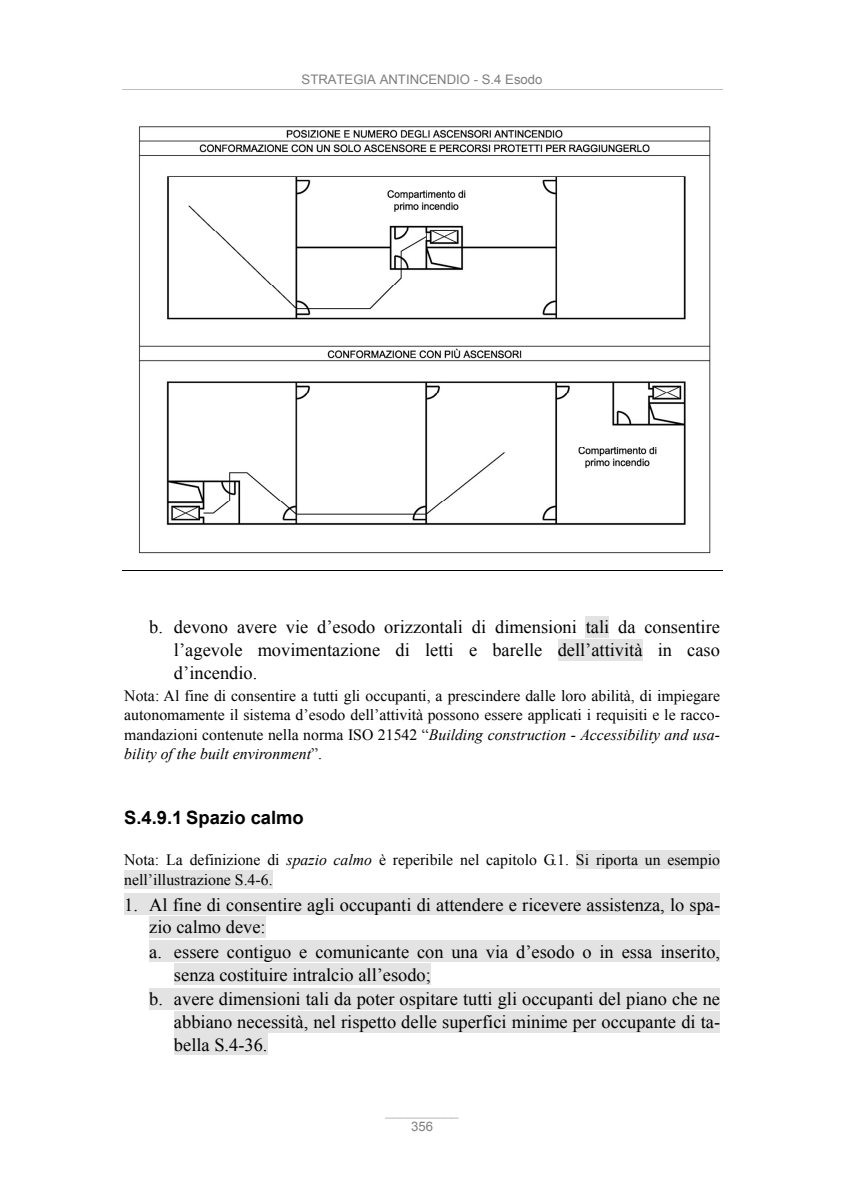
<style>
.page{position:relative;width:844px;height:1191px;background:#fff}
.page>*{position:absolute;margin:0;border:0;box-sizing:border-box;transform-origin:0 0}
.t1{font:18.38px/22.8px "Times New Roman";color:#000;text-align:justify}
.t2{font:700 18.38px "Arial";color:#000}
.t3{font:15.75px/19.6px "Times New Roman";color:#000;text-align:justify}
.t4{font:13.12px "Arial";letter-spacing:-.005em;color:#7e7e7e}
.t5{font:13.12px/15px "Arial";color:#bfbfbf;text-align:center}
.s1{font-style:italic}
.s2{color:#7e7e7e}
</style>
<div class="page">
<hr style="left:122px;top:89px;width:600px;height:1px;background:#bfbfbf">
<img style="left:138px;top:126px;width:573px;height:428px">
<hr style="left:122px;top:570px;width:600px;height:1px;background:#000">
<div style="left:585px;top:616px;width:24px;height:21px;background:#e3e3e3"></div>
<div style="left:557px;top:639px;width:85px;height:21px;background:#e3e3e3"></div>
<div style="left:575px;top:851px;width:144px;height:18px;background:#e3e3e3"></div>
<div style="left:124px;top:870px;width:148px;height:18px;background:#e3e3e3"></div>
<div style="left:124px;top:893px;width:595px;height:21px;background:#e3e3e3"></div>
<div style="left:149px;top:916px;width:116px;height:21px;background:#e3e3e3"></div>
<div style="left:149px;top:941px;width:570px;height:21px;background:#e3e3e3"></div>
<div style="left:174px;top:963px;width:256px;height:21px;background:#e3e3e3"></div>
<div style="left:149px;top:988px;width:570px;height:21px;background:#e3e3e3"></div>
<div style="left:174px;top:1011px;width:545px;height:21px;background:#e3e3e3"></div>
<div style="left:174px;top:1033px;width:93px;height:22px;background:#e3e3e3"></div>
<p class="t4" style="left:301px;top:72px;width:242px">STRATEGIA ANTINCENDIO - S.4 Esodo</p>
<p class="t1" style="left:174px;top:616px;width:547px;text-indent:-25px">b. devono avere vie d’esodo orizzontali di dimensioni tali da consentire l’agevole movimentazione di letti e barelle dell’attività in caso d’incendio.</p>
<p class="t3" style="left:124px;top:685px;width:597px">Nota: Al fine di consentire a tutti gli occupanti, a prescindere dalle loro abilità, di impiegare autonomamente il sistema d’esodo dell’attività possono essere applicati i requisiti e le racco&shy;mandazioni contenute nella norma ISO 21542 “<span class="s1">Building construction - Accessibility and usa&shy;bility of the built environment</span>”.</p>
<p class="t2" style="left:124px;top:807px;width:181px">S.4.9.1 Spazio calmo</p>
<p class="t3" style="left:124px;top:850px;width:597px">Nota: La definizione di <span class="s1">spazio calmo</span> è reperibile nel capitolo G.1. Si riporta un esempio nell’illustrazione S.4-6.</p>
<p class="t1" style="left:149px;top:893px;width:572px;text-indent:-25px">1. Al fine di consentire agli occupanti di attendere e ricevere assistenza, lo spa&shy;zio calmo deve:</p>
<p class="t1" style="left:149px;top:940px;width:572px">a. essere contiguo e comunicante con una via d’esodo o in essa inserito,</p>
<p class="t1" style="left:174px;top:963px;width:258px">senza costituire intralcio all’esodo;</p>
<p class="t1" style="left:149px;top:987px;width:572px">b. avere dimensioni tali da poter ospitare tutti gli occupanti del piano che ne</p>
<p class="t1" style="left:174px;top:1010px;width:547px">abbiano necessità, nel rispetto delle superfici minime per occupante di ta-</p>
<p class="t1" style="left:174px;top:1033px;width:95px">bella S.4-36.</p>
<p class="t5" style="left:385px;top:1103px;width:75px">__________<br><span class="s2">356</span></p>
</div>
